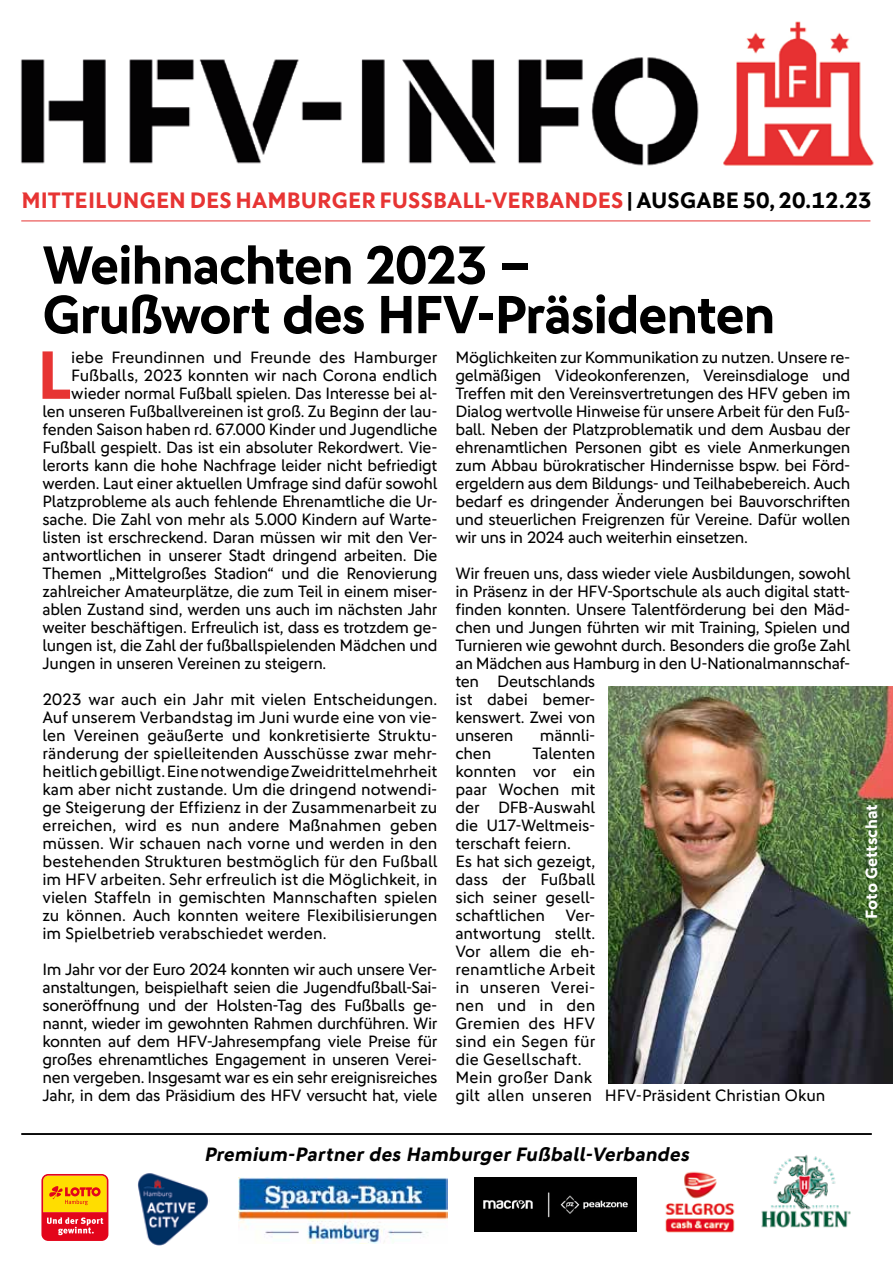
<style>
.page{position:relative;width:893px;height:1263px;background:#fff}
.page>*{position:absolute;margin:0;border:0;box-sizing:border-box;transform-origin:0 0}
.t1{font:700 68.7px "DFB Sans";color:#e73433}
.t2{font:700 54px/49.5px "DFB Sans";letter-spacing:-.03em;color:#000}
.t3{font:700 22.5px "DFB Sans";letter-spacing:.005em;color:#e73433}
.t4{font:italic 700 19.5px "DFB Sans";color:#000}
.t5{font:16.5px/18px "DFB Sans";letter-spacing:-.015em;color:#000;text-align:justify}
.t6{font:700 16.5px "DFB Sans";color:#fff}
.s1{color:#000}
</style>
<div class="page">
<hr style="left:21px;top:1133px;width:851px;height:2px;background:#000">
<img style="left:20px;top:21px;width:854px;height:145px">
<hr style="left:21px;top:221px;width:849px;height:1px;background:#e73433">
<img style="left:761px;top:1155px;width:90px;height:73px">
<img style="left:137px;top:1173px;width:73px;height:73px">
<img style="left:238px;top:1177px;width:210px;height:66px">
<svg style="left:41px;top:1174px;width:67px;height:67px;background:#f17822"></svg>
<img style="left:474px;top:1177px;width:162px;height:54px">
<img style="left:665px;top:1171px;width:70px;height:62px">
<img style="left:608px;top:687px;width:285px;height:396px">
<h3 class="t3" style="left:21px;top:186px;width:852px">MITTEILUNGEN DES HAMBURGER FUSSBALL-VERBANDES <span class="s1">| AUSGABE 50, 20.12.23</span></h3>
<h2 class="t2" style="left:43px;top:239px;width:734px">Weihnachten 2023 –<br>Grußwort des HFV-Präsidenten</h2>
<h1 class="t1" style="left:37px;top:334px;width:36px">L</h1>
<p class="t5" style="left:71px;top:348px;width:368px">iebe Freundinnen und Freunde des Hamburger</p>
<p class="t5" style="left:455px;top:348px;width:396px">Möglichkeiten zur Kommunikation zu nutzen. Unsere re&shy;gelmäßigen Videokonferenzen, Vereinsdialoge und Treffen mit den Vereinsvertretungen des HFV geben im Dialog wertvolle Hinweise für unsere Arbeit für den Fuß&shy;ball. Neben der Platzproblematik und dem Ausbau der ehrenamtlichen Personen gibt es viele Anmerkungen zum Abbau bürokratischer Hindernisse bspw. bei Förd&shy;ergeldern aus dem Bildungs- und Teilhabebereich. Auch bedarf es dringender Änderungen bei Bauvorschriften und steuerlichen Freigrenzen für Vereine. Dafür wollen wir uns in 2024 auch weiterhin einsetzen.</p>
<p class="t5" style="left:455px;top:564px;width:396px;text-align:left">Wir freuen uns, dass wieder viele Ausbildungen, sowohl in Präsenz in der HFV-Sportschule als auch digital statt&shy;finden konnten. Unsere Talentförderung bei den Mäd&shy;chen und Jungen führten wir mit Training, Spielen und Turnieren wie gewohnt durch. Besonders die große Zahl an Mädchen aus Hamburg in den U-Nationalmannschaf&shy;ten Deutschlands<br>ist dabei bemer-<br>kenswert. Zwei von<br>unseren</p>
<p class="t5" style="left:71px;top:366px;width:368px">Fußballs, 2023 konnten wir nach Corona endlich</p>
<p class="t5" style="left:71px;top:384px;width:368px">wieder normal Fußball spielen. Das Interesse bei al-</p>
<p class="t5" style="left:43px;top:402px;width:396px">len unseren Fußballvereinen ist groß. Zu Beginn der lau-</p>
<p class="t5" style="left:43px;top:420px;width:396px">fenden Saison haben rd. 67.000 Kinder und Jugendliche</p>
<p class="t5" style="left:43px;top:438px;width:396px">Fußball gespielt. Das ist ein absoluter Rekordwert. Vie-</p>
<p class="t5" style="left:43px;top:456px;width:396px">lerorts kann die hohe Nachfrage leider nicht befriedigt</p>
<p class="t5" style="left:43px;top:474px;width:396px">werden. Laut einer aktuellen Umfrage sind dafür sowohl</p>
<p class="t5" style="left:43px;top:492px;width:396px">Platzprobleme als auch fehlende Ehrenamtliche die Ur-</p>
<p class="t5" style="left:43px;top:510px;width:396px">sache. Die Zahl von mehr als 5.000 Kindern auf Warte-</p>
<p class="t5" style="left:43px;top:528px;width:396px">listen ist erschreckend. Daran müssen wir mit den Ver-</p>
<p class="t5" style="left:43px;top:546px;width:396px">antwortlichen in unserer Stadt dringend arbeiten. Die</p>
<p class="t5" style="left:43px;top:564px;width:396px">Themen „Mittelgroßes Stadion“ und die Renovierung</p>
<p class="t5" style="left:43px;top:582px;width:396px">zahlreicher Amateurplätze, die zum Teil in einem miser-</p>
<p class="t5" style="left:43px;top:600px;width:396px">ablen Zustand sind, werden uns auch im nächsten Jahr</p>
<p class="t5" style="left:43px;top:618px;width:396px">weiter beschäftigen. Erfreulich ist, dass es trotzdem ge-</p>
<p class="t5" style="left:43px;top:636px;width:396px">lungen ist, die Zahl der fußballspielenden Mädchen und</p>
<p class="t5" style="left:43px;top:654px;width:285px">Jungen in unseren Vereinen zu steigern.</p>
<p class="t5" style="left:43px;top:690px;width:396px">2023 war auch ein Jahr mit vielen Entscheidungen.<br>Auf unserem Verbandstag im Juni wurde eine von vie&shy;len Vereinen geäußerte und konkretisierte Struktu&shy;ränderung der spielleitenden Ausschüsse zwar mehr&shy;heitlich gebilligt. Eine notwendige Zweidrittelmehrheit kam aber nicht zustande. Um die dringend notwendi&shy;ge Steigerung der Effizienz in der Zusammenarbeit zu erreichen, wird es nun andere Maßnahmen geben müssen. Wir schauen nach vorne und werden in den bestehenden Strukturen bestmöglich für den Fußball im HFV arbeiten. Sehr erfreulich ist die Möglichkeit, in vielen Staffeln in gemischten Mannschaften spielen zu können. Auch konnten weitere Flexibilisierungen im Spielbetrieb verabschiedet werden.</p>
<p class="t5" style="left:43px;top:960px;width:396px">Im Jahr vor der Euro 2024 konnten wir auch unsere Ver&shy;anstaltungen, beispielhaft seien die Jugendfußball-Sai&shy;soneröffnung und der Holsten-Tag des Fußballs ge&shy;nannt, wieder im gewohnten Rahmen durchführen. Wir konnten auf dem HFV-Jahresempfang viele Preise für großes ehrenamtliches Engagement in unseren Verei&shy;nen vergeben. Insgesamt war es ein sehr ereignisreiches Jahr, in dem das Präsidium des HFV versucht hat, viele</p>
<p class="t5" style="left:540px;top:726px;width:57px">männli-</p>
<p class="t5" style="left:455px;top:744px;width:371px;text-align:left;text-indent:77px">Talenten<br>konnten vor ein<br>paar Wochen mit<br>der DFB-Auswahl<br>die U17-Weltmeis-<br>terschaft feiern.<br>Es hat sich gezeigt,<br>dass der Fußball<br>sich seiner gesell-<br>schaftlichen Ver-<br>antwortung stellt.<br>Vor allem die eh-<br>renamtliche Arbeit<br>in unseren Verei-<br>nen und in den<br>Gremien des HFV<br>sind ein Segen für<br>die Gesellschaft.<br>Mein großer Dank<br>gilt allen unseren HFV-Präsident Christian Okun</p>
<p class="t5" style="left:455px;top:744px;width:37px">chen</p>
<p class="t6" style="left:861px;top:919px;width:116px;rotate:-90deg">Foto Gettschat</p>
<p class="t4" style="left:204px;top:1142px;width:490px">Premium-Partner des Hamburger Fußball-Verbandes</p>
</div>
